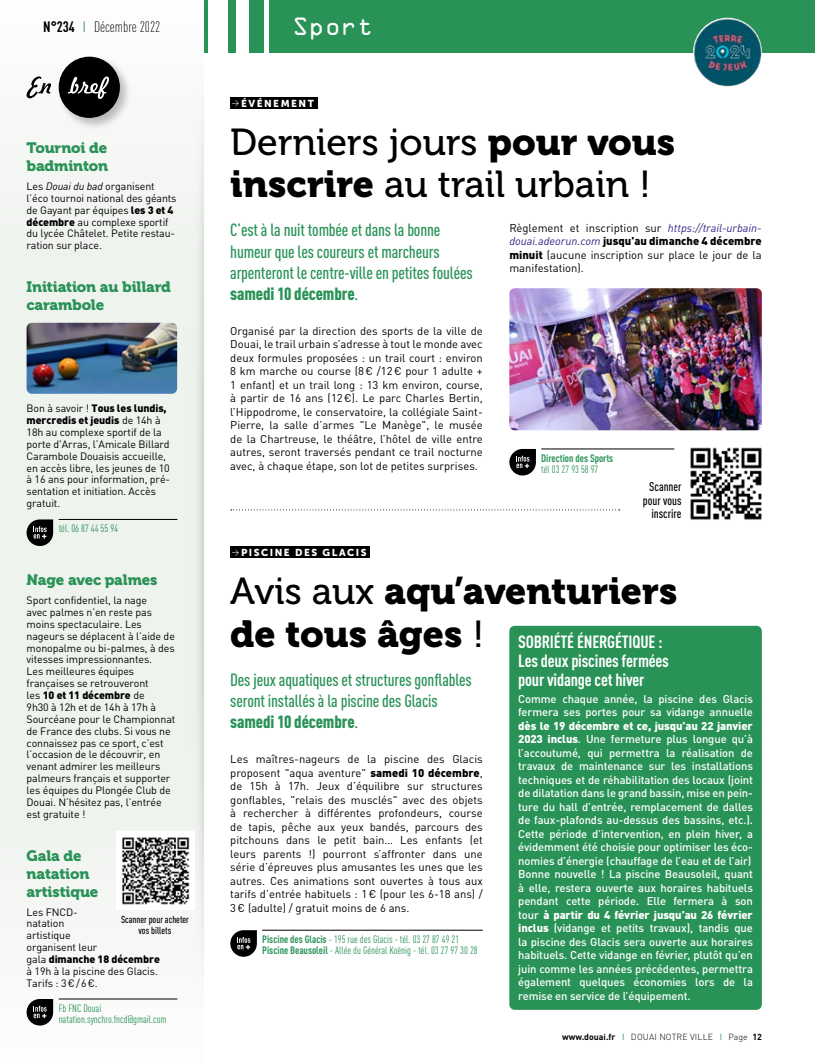
<style>
.page{position:relative;width:815px;height:1063px;background:#fff}
.page>*{position:absolute;margin:0;border:0;box-sizing:border-box;transform-origin:0 0}
.t1{font:37.5px/42.5px "Museo 500";color:#000}
.t2{font:37.5px/42.5px "Museo 900";color:#000}
.t3{font:22.5px "OCRA Alternate";color:#fff}
.t4{font:500 condensed 17.5px/21.2px "DIN Pro";letter-spacing:-.01em;color:#299257}
.t5{font:700 condensed 17.5px/18.8px "DIN Pro";letter-spacing:-.01em;color:#fff}
.t6{font:15px/18px "Museo 900";letter-spacing:-.01em;color:#299257}
.t7{font:300 condensed 15px "DIN Pro";color:#000}
.t8{font:500 condensed 12.5px/13.8px "DIN Pro";color:#000;text-align:right}
.t9{font:11.25px/13.5px "DIN Pro";color:#000;text-align:justify}
.t10{font:500 11.25px/13.5px "DIN Pro";letter-spacing:-.01em;color:#fff}
.t11{font:10.62px/11.9px "DIN Pro";letter-spacing:-.01em;color:#000}
.t12{font:condensed 10.62px/11.2px "DIN Pro";color:#299257}
.t13{font:700 condensed 10.62px "DIN Pro";color:#299257}
.t14{font:500 condensed 10px/11.2px "DIN Pro";color:#000;text-align:center}
.t15{font:10px "Museo Sans 900";letter-spacing:.15em;color:#fff}
.t16{font:300 8.75px "DIN Pro";letter-spacing:.02em;color:#000}
.s1{font-weight:700}
.s2{font-weight:400;color:#299257}
.s3{font-style:italic}
.s4{font-weight:900}
.s5{font-family:"Museo 900"}
.s6{font-style:italic;color:#2e2382}
.s7{font-family:"Museo 500"}
</style>
<div class="page">
<div style="left:269px;top:0;width:546px;height:53px;background:#299257"></div>
<div style="left:0;top:0;width:204px;height:1063px;background:#eff3ee"></div>
<div style="left:250px;top:0;width:14px;height:53px;background:#299257"></div>
<div style="left:229px;top:0;width:7px;height:53px;background:#299257"></div>
<hr style="left:204px;top:0;width:3px;height:53px;background:#299257">
<img style="left:184px;top:76px;width:20px;height:921px">
<div style="left:56px;top:54px;width:76px;height:76px;background:#000;opacity:.25"></div>
<div style="left:59px;top:57px;width:61px;height:61px;background:#000;border-radius:50%"></div>
<svg style="left:68px;top:77px;width:41px;height:22px"></svg>
<svg style="left:27px;top:76px;width:24px;height:22px"></svg>
<img style="left:509px;top:288px;width:253px;height:142px">
<hr style="left:541px;top:449px;width:133px;height:1px;background:#000">
<svg style="left:509px;top:449px;width:27px;height:27px"></svg>
<hr style="left:262px;top:930px;width:221px;height:1px;background:#000">
<svg style="left:230px;top:930px;width:27px;height:27px"></svg>
<img style="left:693px;top:18px;width:69px;height:69px;border-radius:34px">
<div style="left:230px;top:97px;width:88px;height:11px;background:#000"></div>
<svg style="left:232px;top:100px;width:7px;height:6px"></svg>
<div style="left:230px;top:547px;width:140px;height:11px;background:#000"></div>
<svg style="left:232px;top:550px;width:7px;height:6px"></svg>
<svg style="left:231px;top:509px;width:389px;height:1px"></svg>
<hr style="left:59px;top:519px;width:118px;height:1px;background:#000">
<svg style="left:27px;top:519px;width:26px;height:27px"></svg>
<hr style="left:59px;top:999px;width:118px;height:1px;background:#000">
<svg style="left:27px;top:999px;width:26px;height:27px"></svg>
<img style="left:27px;top:323px;width:150px;height:71px">
<img style="left:116px;top:832px;width:78px;height:78px">
<img style="left:690px;top:447px;width:72px;height:73px">
<div style="left:509px;top:626px;width:253px;height:384px;background:#299257;border-radius:5px"></div>
<h3 class="t7" style="left:43px;top:16px;width:119px"><span class="s1">N°234</span> <span class="s2">I</span> Décembre 2022</h3>
<h2 class="t3" style="left:292px;top:17px;width:83px">Sport</h2>
<h3 class="t6" style="left:27px;top:139px;width:83px">Tournoi de badminton</h3>
<p class="t11" style="left:27px;top:179px;width:151px">Les <span class="s3">Douai du bad</span> organisent l’éco tournoi national des géants de Gayant par équipes <span class="s4">les 3 et 4 décembre</span> au complexe sportif du lycée Châtelet. Petite restau&shy;ration sur place.</p>
<h3 class="t6" style="left:27px;top:278px;width:146px">Initiation au billard carambole</h3>
<p class="t11" style="left:27px;top:401px;width:145px">Bon à savoir ! <span class="s4">Tous les lundis, mercredis et jeudis</span> de 14h à<br>18h au complexe sportif de la porte d'Arras, l’Amicale Billard<br>Carambole Douaisis accueille, en accès libre, les jeunes de 10 à 16 ans pour information, pré&shy;sentation et initiation. Accès gratuit.</p>
<p class="t12" style="left:59px;top:522px;width:61px">tél. 06 87 44 55 94</p>
<h3 class="t6" style="left:27px;top:571px;width:132px">Nage avec palmes</h3>
<p class="t11" style="left:27px;top:593px;width:150px">Sport confidentiel, la nage<br>avec palmes n’en reste pas moins spectaculaire. Les nageurs se déplacent à l’aide de monopalme ou bi-palmes, à des vitesses impressionnantes.<br>Les meilleures équipes françaises se retrouveront<br>les <span class="s4">10 et 11 décembre</span> de<br>9h30 à 12h et de 14h à 17h à<br>Sourcéane pour le Championnat de France des clubs. Si vous ne connaissez pas ce sport, c’est l’occasion de le découvrir, en venant admirer les meilleurs palmeurs français et supporter les équipes du Plongée Club de<br>Douai. N’hésitez pas, l’entrée est gratuite !</p>
<h3 class="t6" style="left:27px;top:846px;width:73px">Gala de natation artistique</h3>
<p class="t11" style="left:27px;top:905px;width:135px">Les FNCD-<br>natation<br>artistique<br>organisent leur<br>gala <span class="s4">dimanche 18 décembre </span>à 19h à la piscine des Glacis.<br>Tarifs : 3€/6€.</p>
<p class="t12" style="left:59px;top:1002px;width:109px">Fb FNC Douai natation.synchro.fncd@gmail.com</p>
<p class="t14" style="left:121px;top:913px;width:70px">Scanner pour acheter vos billets</p>
<p class="t15" style="left:241px;top:98px;width:74px">ÉVÉNEMENT</p>
<h1 class="t1" style="left:230px;top:121px;width:446px">Derniers jours <span class="s5">pour vous inscrire</span> au trail urbain !</h1>
<h3 class="t4" style="left:230px;top:218px;width:244px">C’est à la nuit tombée et dans la bonne humeur que les coureurs et marcheurs arpenteront le centre-ville en petites foulées <span class="s4">samedi 10 décembre</span>.</h3>
<p class="t9" style="left:230px;top:323px;width:254px">Organisé par la direction des sports de la ville de Douai, le trail urbain s’adresse à tout le monde avec deux formules proposées : un trail court : environ 8 km marche ou course (8€ /12€ pour 1 adulte + 1 enfant) et un trail long : 13 km environ, course, à partir de 16 ans (12€). Le parc Charles Bertin, l’Hippodrome, le conservatoire, la collégiale Saint-Pierre, la salle d’armes "Le Manège", le musée de la Chartreuse, le théâtre, l’hôtel de ville entre autres, seront traversés pendant ce trail nocturne avec, à chaque étape, son lot de petites surprises.</p>
<p class="t15" style="left:241px;top:547px;width:127px">PISCINE DES GLACIS</p>
<p class="t9" style="left:509px;top:220px;width:254px">Règlement et inscription sur <span class="s6">https://trail-urbain&shy;douai.adeorun.com</span> <span class="s4">jusqu’au dimanche 4 décembre minuit</span> (aucune inscription sur place le jour de la manifestation).</p>
<p class="t13" style="left:541px;top:450px;width:74px">Direction des Sports</p>
<p class="t12" style="left:541px;top:463px;width:59px">tél 03 27 93 58 97</p>
<p class="t8" style="left:643px;top:478px;width:40px">Scanner pour vous inscrire</p>
<h1 class="t2" style="left:230px;top:570px;width:449px"><span class="s7">Avis aux</span> aqu’aventuriers de tous âges <span class="s7">!</span></h1>
<h3 class="t5" style="left:518px;top:631px;width:152px">SOBRIÉTÉ ÉNERGÉTIQUE :<br>Les deux piscines fermées pour vidange cet hiver</h3>
<p class="t10" style="left:518px;top:691px;width:236px">Comme chaque année, la piscine des Glacis fermera ses portes pour sa vidange annuelle</p>
<p class="t10" style="left:518px;top:718px;width:236px"><span class="s4">dès le 19 décembre et ce, jusqu’au 22 janvier 2023 inclus</span>. Une fermeture plus longue qu’à l’accoutumé, qui permettra la réalisation de travaux de maintenance sur les installations techniques et de réhabilitation des locaux (joint de dilatation dans le grand bassin, mise en pein&shy;ture du hall d’entrée, remplacement de dalles de faux-plafonds au-dessus des bassins, etc.).<br>Cette période d’intervention, en plein hiver, a évidemment été choisie pour optimiser les éco&shy;nomies d’énergie (chauffage de l’eau et de l’air)<br>Bonne nouvelle ! La piscine Beausoleil, quant à elle, restera ouverte aux horaires habituels pendant cette période. Elle fermera à son tour <span class="s4">à partir du 4 février jusqu’au 26 février inclus</span> (vidange et petits travaux), tandis que la piscine des Glacis sera ouverte aux horaires habituels. Cette vidange en février, plutôt qu’en juin comme les années précédentes, permettra également quelques économies lors de la remise en service de l’équipement.</p>
<h3 class="t4" style="left:230px;top:668px;width:243px">Des jeux aquatiques et structures gonflables seront installés à la piscine des Glacis <span class="s4">samedi 10 décembre</span>.</h3>
<p class="t9" style="left:230px;top:751px;width:254px">Les maîtres-nageurs de la piscine des Glacis proposent "aqua aventure" <span class="s4">samedi 10 décembre</span>, de 15h à 17h. Jeux d’équilibre sur structures gonflables, "relais des musclés" avec des objets à rechercher à différentes profondeurs, course de tapis, pêche aux yeux bandés, parcours des pitchouns dans le petit bain… Les enfants (et leurs parents !) pourront s’affronter dans une série d’épreuves plus amusantes les unes que les autres. Ces animations sont ouvertes à tous aux tarifs d’entrée habituels : 1€ (pour les 6-18 ans) / 3€ (adulte) / gratuit moins de 6 ans.</p>
<p class="t12" style="left:262px;top:933px;width:217px"><span class="s1">Piscine des Glacis</span> - 195 rue des Glacis - tél. 03 27 87 49 21<br><span class="s1">Piscine Beausoleil</span> - Allée du Général Koënig - tél. 03 27 97 30 28</p>
<p class="t16" style="left:562px;top:1030px;width:201px"><span class="s1">www.douai.fr</span> <span class="s2">I</span> DOUAI NOTRE VILLE <span class="s2">I</span> Page <span class="s1">12</span></p>
</div>
